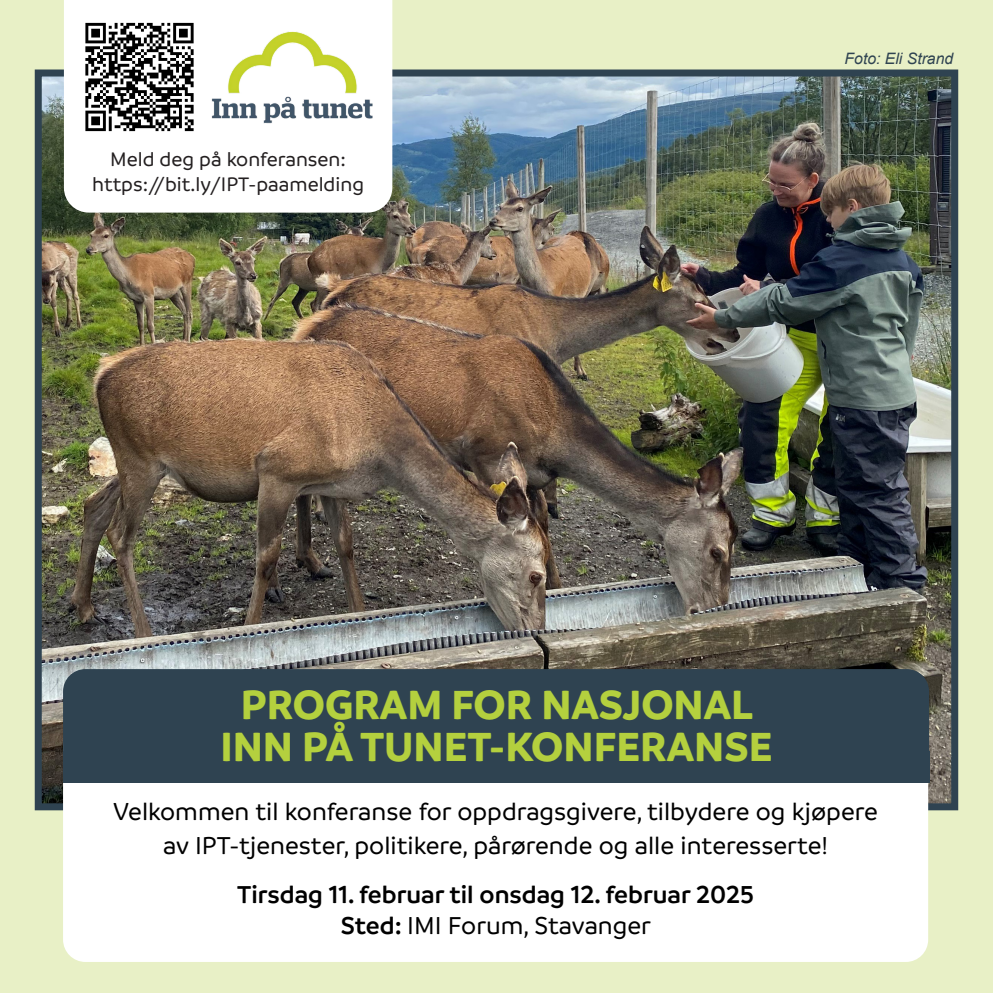
<style>
.page{position:relative;width:993px;height:993px;background:#fff}
.page>*{position:absolute;margin:0;border:0;box-sizing:border-box;transform-origin:0 0}
.t1{font:700 43.75px "Branding";color:#b4d03e}
.t2{font:500 26.25px/33.6px "Branding";color:#000;text-align:center}
.t3{font:600 26.25px "Branding";color:#000}
.t4{font:500 21px "Branding";color:#231f20}
.t5{font:italic 15.75px "Arial";color:#2f4351}
.s1{font-weight:600}
</style>
<div class="page">
<div style="left:0;top:0;width:992px;height:992px;background:#e8f0c6"></div>
<img style="left:43px;top:77px;width:906px;height:725px">
<div style="left:35px;top:69px;width:922px;height:741px;border:7px solid #2f4351"></div>
<div style="left:63px;top:725px;width:864px;height:236px;background:#fff;border-radius:22px"></div>
<div style="left:63px;top:751px;width:865px;height:31px;background:#2f4351"></div>
<div style="left:63px;top:669px;width:865px;height:112px;background:#2f4351;border-radius:22px"></div>
<div style="left:64px;top:0;width:328px;height:212px;background:#fff"></div>
<img style="left:202px;top:26px;width:176px;height:102px">
<img style="left:83px;top:21px;width:112px;height:112px">
<p class="t4" style="left:110px;top:148px;width:237px">Meld deg på konferansen:</p>
<p class="t4" style="left:92px;top:173px;width:273px">https://bit.ly/IPT-paamelding</p>
<p class="t5" style="left:844px;top:48px;width:110px">Foto: Eli Strand</p>
<p class="t1" style="left:241px;top:679px;width:513px">PROGRAM FOR NASJONAL</p>
<p class="t1" style="left:220px;top:721px;width:553px">INN PÅ TUNET-KONFERANSE</p>
<p class="t2" style="left:113px;top:794px;width:765px">Velkommen til konferanse for oppdragsgivere, tilbydere og kjøpere av IPT-tjenester, politikere, pårørende og alle interesserte!</p>
<p class="t3" style="left:237px;top:879px;width:518px">Tirsdag 11. februar til onsdag 12. februar 2025</p>
<p class="t2" style="left:340px;top:908px;width:312px"><span class="s1">Sted:</span> IMI Forum, Stavanger</p>
</div>
